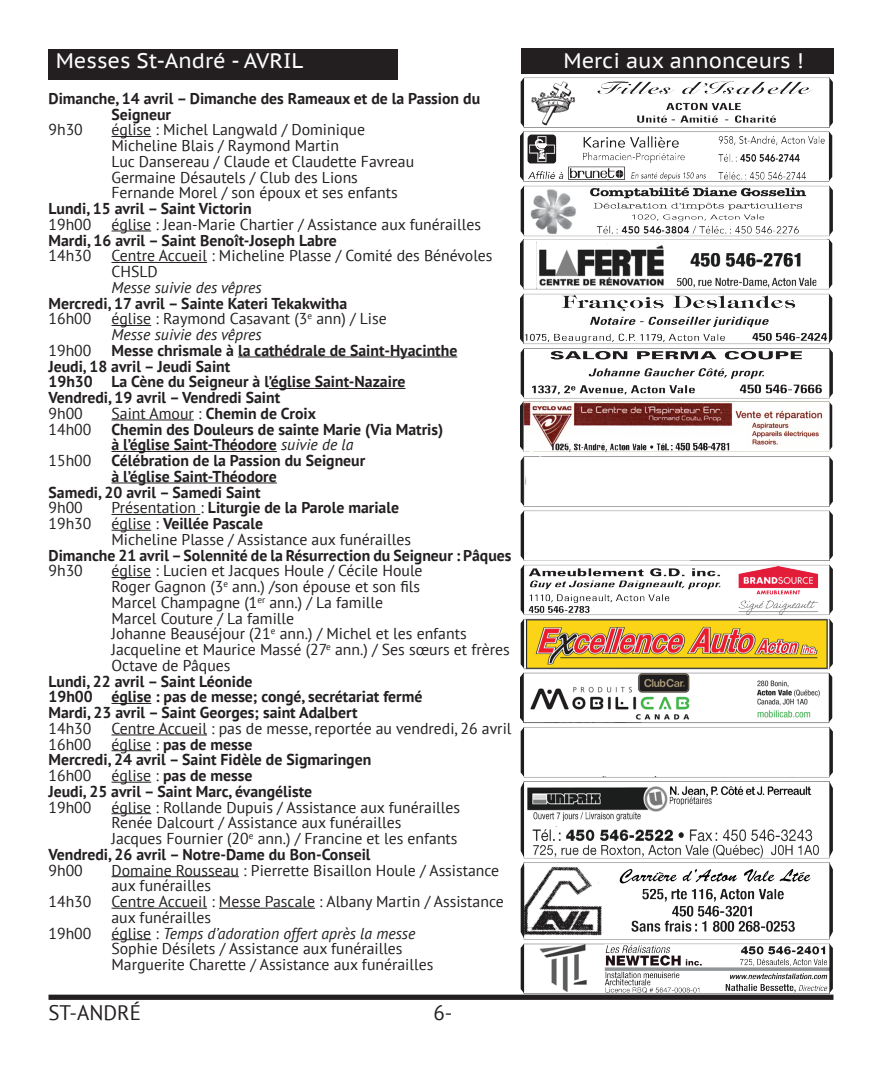
<style>
.page{position:relative;width:882px;height:1071px;background:#fff}
.page>*{position:absolute;margin:0;border:0;box-sizing:border-box;transform-origin:0 0}
.t1{font:21px "PT Sans Caption";color:#fff}
.t2{font:21px "PT Sans";color:#231f20}
.t3{font:15.75px/15.8px "PT Sans";color:#231f20}
.t4{font:700 15.75px/15.8px "PT Sans";color:#231f20}
.t5{font:italic 15.75px "PT Sans";color:#231f20}
.s1{font-style:italic}
.s2{font-weight:400}
.s3{font-weight:400;font-style:italic}
.s4{font-weight:700}
</style>
<div class="page">
<div style="left:49px;top:995px;width:784px;height:5px;background:#231f20"></div>
<div style="left:521px;top:49px;width:312px;height:25px;background:#231f20"></div>
<img style="left:521px;top:78px;width:311px;height:915px">
<div style="left:49px;top:49px;width:349px;height:31px;background:#231f20"></div>
<hr style="left:112px;top:136px;width:39px;height:1px;background:#231f20">
<hr style="left:112px;top:231px;width:39px;height:1px;background:#231f20">
<hr style="left:112px;top:262px;width:95px;height:1px;background:#231f20">
<hr style="left:112px;top:325px;width:39px;height:1px;background:#231f20">
<hr style="left:238px;top:357px;width:219px;height:1px;background:#231f20">
<hr style="left:269px;top:388px;width:137px;height:1px;background:#231f20">
<hr style="left:112px;top:420px;width:82px;height:1px;background:#231f20">
<hr style="left:112px;top:451px;width:165px;height:1px;background:#231f20">
<hr style="left:112px;top:483px;width:165px;height:1px;background:#231f20">
<hr style="left:112px;top:514px;width:88px;height:1px;background:#231f20">
<hr style="left:112px;top:530px;width:39px;height:1px;background:#231f20">
<hr style="left:112px;top:577px;width:39px;height:1px;background:#231f20">
<hr style="left:112px;top:703px;width:39px;height:1px;background:#231f20">
<hr style="left:112px;top:735px;width:95px;height:1px;background:#231f20">
<hr style="left:112px;top:750px;width:39px;height:1px;background:#231f20">
<hr style="left:112px;top:782px;width:39px;height:1px;background:#231f20">
<hr style="left:112px;top:813px;width:39px;height:1px;background:#231f20">
<hr style="left:112px;top:876px;width:127px;height:1px;background:#231f20">
<hr style="left:112px;top:908px;width:95px;height:1px;background:#231f20">
<hr style="left:219px;top:908px;width:96px;height:1px;background:#231f20">
<hr style="left:112px;top:939px;width:39px;height:1px;background:#231f20">
<h1 class="t1" style="left:56px;top:48px;width:249px">Messes St-André - AVRIL</h1>
<p class="t4" style="left:112px;top:90px;width:370px;text-indent:-63px">Dimanche, 14 avril – Dimanche des Rameaux et de la Passion du<br>Seigneur</p>
<p class="t3" style="left:49px;top:122px;width:36px">9h30</p>
<p class="t3" style="left:112px;top:122px;width:304px">église : Michel Langwald / Dominique Micheline Blais / Raymond Martin<br>Luc Dansereau / Claude et Claudette Favreau Germaine Désautels / Club des Lions Fernande Morel / son époux et ses enfants</p>
<p class="t4" style="left:49px;top:200px;width:205px">Lundi, 15 avril – Saint Victorin</p>
<p class="t3" style="left:49px;top:216px;width:44px">19h00</p>
<p class="t3" style="left:112px;top:216px;width:371px">église : Jean-Marie Chartier / Assistance aux funérailles</p>
<p class="t4" style="left:49px;top:232px;width:290px">Mardi, 16 avril – Saint Benoît-Joseph Labre</p>
<p class="t3" style="left:49px;top:248px;width:44px">14h30</p>
<p class="t3" style="left:112px;top:248px;width:383px">Centre Accueil : Micheline Plasse / Comité des Bénévoles<br>CHSLD</p>
<p class="t5" style="left:112px;top:277px;width:152px">Messe suivie des vêpres</p>
<p class="t4" style="left:49px;top:295px;width:300px">Mercredi, 17 avril – Sainte Kateri Tekakwitha</p>
<p class="t3" style="left:49px;top:311px;width:44px">16h00</p>
<p class="t3" style="left:112px;top:311px;width:277px">église : Raymond Casavant (3<sup>e</sup> ann) / Lise<br><span class="s1">Messe suivie des vêpres</span></p>
<p class="t3" style="left:49px;top:342px;width:44px">19h00</p>
<p class="t4" style="left:49px;top:342px;width:410px;text-indent:63px">Messe chrismale à la cathédrale de Saint-Hyacinthe Jeudi, 18 avril – Jeudi Saint<br>19h30 La Cène du Seigneur à l’église Saint-Nazaire Vendredi, 19 avril – Vendredi Saint</p>
<p class="t3" style="left:49px;top:405px;width:36px">9h00</p>
<p class="t4" style="left:112px;top:405px;width:206px"><span class="s2">Saint Amour :</span> Chemin de Croix</p>
<p class="t3" style="left:49px;top:421px;width:44px">14h00</p>
<p class="t4" style="left:112px;top:421px;width:333px">Chemin des Douleurs de sainte Marie (Via Matris) à l’église Saint-Théodore <span class="s3">suivie de la</span></p>
<p class="t3" style="left:49px;top:452px;width:44px">15h00</p>
<p class="t4" style="left:112px;top:452px;width:255px">Célébration de la Passion du Seigneur</p>
<p class="t4" style="left:112px;top:468px;width:167px">à l’église Saint-Théodore</p>
<p class="t4" style="left:49px;top:484px;width:214px">Samedi, 20 avril – Samedi Saint</p>
<p class="t3" style="left:49px;top:500px;width:36px">9h00</p>
<p class="t4" style="left:112px;top:500px;width:289px"><span class="s2">Présentation :</span> Liturgie de la Parole mariale</p>
<p class="t3" style="left:49px;top:515px;width:44px">19h30</p>
<p class="t3" style="left:112px;top:515px;width:301px">église : <span class="s4">Veillée Pascale<br></span>Micheline Plasse / Assistance aux funérailles</p>
<p class="t4" style="left:49px;top:547px;width:465px">Dimanche 21 avril – Solennité de la Résurrection du Seigneur : Pâques</p>
<p class="t3" style="left:49px;top:563px;width:36px">9h30</p>
<p class="t3" style="left:112px;top:563px;width:400px">église : Lucien et Jacques Houle / Cécile Houle<br>Roger Gagnon (3<sup>e</sup> ann.) /son épouse et son fils<br>Marcel Champagne (1<sup>er</sup> ann.) / La famille<br>Marcel Couture / La famille<br>Johanne Beauséjour (21<sup>e</sup> ann.) / Michel et les enfants Jacqueline et Maurice Massé (27<sup>e</sup> ann.) / Ses sœurs et frères Octave de Pâques</p>
<p class="t4" style="left:49px;top:673px;width:376px">Lundi, 22 avril – Saint Léonide<br>19h00 église : pas de messe; congé, secrétariat fermé<br>Mardi, 23 avril – Saint Georges; saint Adalbert</p>
<p class="t3" style="left:49px;top:720px;width:44px">14h30</p>
<p class="t3" style="left:112px;top:720px;width:401px">Centre Accueil : pas de messe, reportée au vendredi, 26 avril</p>
<p class="t3" style="left:49px;top:736px;width:44px">16h00</p>
<p class="t4" style="left:49px;top:736px;width:324px;text-indent:63px"><span class="s2">église :</span> pas de messe<br>Mercredi, 24 avril – Saint Fidèle de Sigmaringen</p>
<p class="t3" style="left:49px;top:767px;width:44px">16h00</p>
<p class="t4" style="left:49px;top:767px;width:265px;text-align:center"><span class="s2">église :</span> pas de messe<br>Jeudi, 25 avril – Saint Marc, évangéliste</p>
<p class="t3" style="left:49px;top:799px;width:44px">19h00</p>
<p class="t3" style="left:112px;top:799px;width:350px">église : Rollande Dupuis / Assistance aux funérailles</p>
<p class="t3" style="left:112px;top:815px;width:291px">Renée Dalcourt / Assistance aux funérailles</p>
<p class="t3" style="left:112px;top:830px;width:348px">Jacques Fournier (20<sup>e</sup> ann.) / Francine et les enfants</p>
<p class="t4" style="left:49px;top:846px;width:324px">Vendredi, 26 avril – Notre-Dame du Bon-Conseil</p>
<p class="t3" style="left:49px;top:862px;width:36px">9h00</p>
<p class="t3" style="left:112px;top:862px;width:389px">Domaine Rousseau : Pierrette Bisaillon Houle / Assistance aux funérailles</p>
<p class="t3" style="left:49px;top:893px;width:44px">14h30</p>
<p class="t3" style="left:112px;top:893px;width:394px">Centre Accueil : Messe Pascale : Albany Martin / Assistance aux funérailles</p>
<p class="t3" style="left:49px;top:925px;width:44px">19h00</p>
<p class="t3" style="left:112px;top:925px;width:323px">église : <span class="s1">Temps d’adoration offert après la messe<br></span>Sophie Désilets / Assistance aux funérailles<br>Marguerite Charette / Assistance aux funérailles</p>
<h1 class="t2" style="left:49px;top:999px;width:94px">ST-ANDRÉ</h1>
<h1 class="t2" style="left:433px;top:999px;width:21px">6-</h1>
<h1 class="t1" style="left:563px;top:47px;width:242px">Merci aux annonceurs !</h1>
</div>
